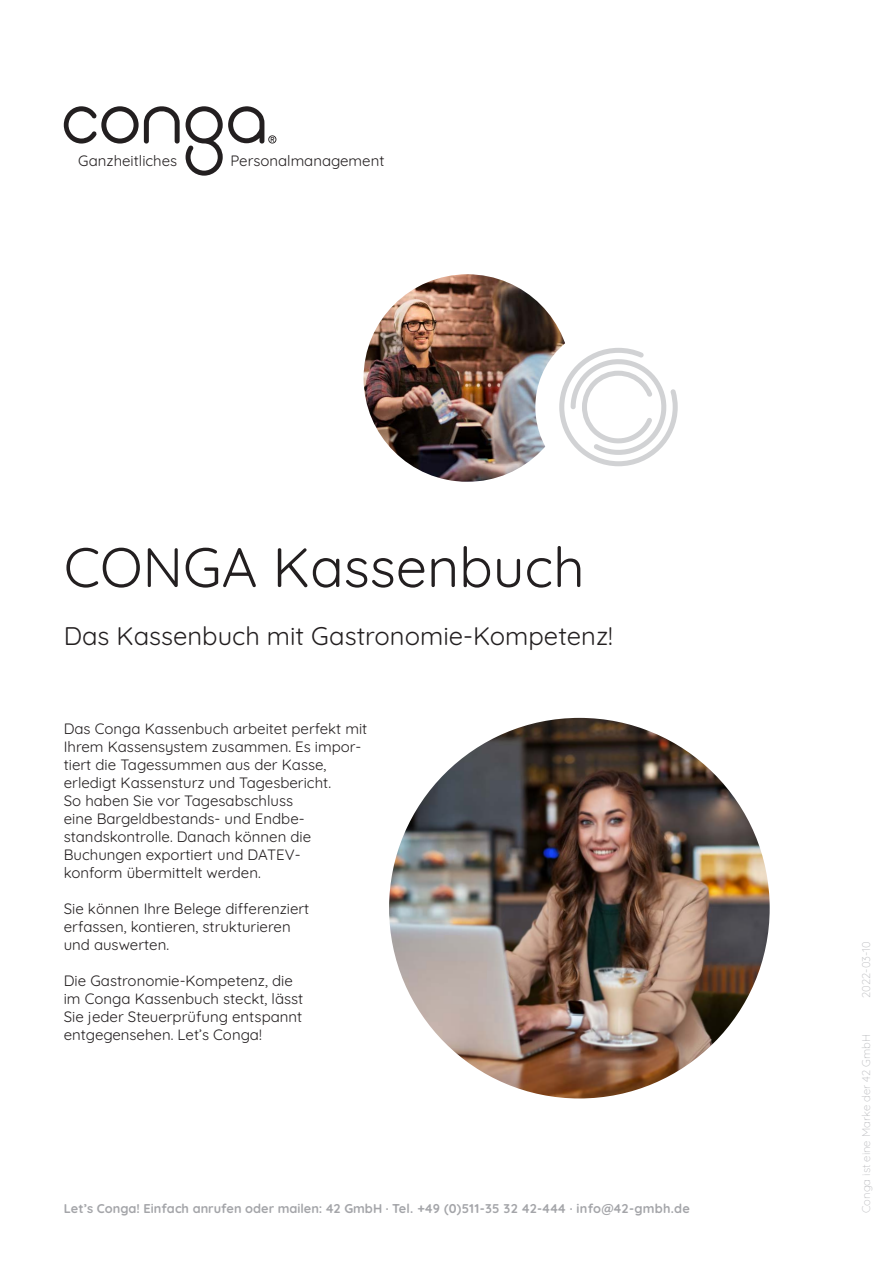
<style>
.page{position:relative;width:893px;height:1263px;background:#fff}
.page>*{position:absolute;margin:0;border:0;box-sizing:border-box;transform-origin:0 0}
.t1{font:55.5px "Quicksand";color:#231f20}
.t2{font:25.5px "Quicksand";color:#231f20}
.t3{font:15px/18px "Quicksand";color:#231f20}
.t4{font:700 12.75px "Quicksand";color:#a4a5a9}
.t5{font:300 11.25px "Quicksand";color:#bcbdc0}
</style>
<div class="page">
<img style="left:389px;top:718px;width:381px;height:380px;border-radius:190px">
<img style="left:364px;top:274px;width:207px;height:208px;border-radius:104px">
<div style="left:535px;top:324px;width:167px;height:166px;background:#fff;border-radius:50%"></div>
<svg style="left:559px;top:348px;width:119px;height:118px"></svg>
<svg style="left:64px;top:106px;width:212px;height:70px"></svg>
<p class="t3" style="left:78px;top:150px;width:101px">Ganzheitliches</p>
<p class="t3" style="left:230px;top:150px;width:156px">Personalmanagement</p>
<p class="t1" style="left:64px;top:524px;width:522px">CONGA Kassenbuch</p>
<p class="t2" style="left:64px;top:616px;width:551px">Das Kassenbuch mit Gastronomie-Kompetenz!</p>
<p class="t3" style="left:64px;top:718px;width:305px">Das Conga Kassenbuch arbeitet perfekt mit Ihrem Kassensystem zusammen. Es impor&shy;tiert die Tagessummen aus der Kasse, erledigt Kassensturz und Tagesbericht.<br>So haben Sie vor Tagesabschluss<br>eine Bargeldbestands- und Endbe&shy;standskontrolle. Danach können die Buchungen exportiert und DATEV-<br>konform übermittelt werden.</p>
<p class="t3" style="left:64px;top:898px;width:247px">Sie können Ihre Belege differenziert erfassen, kontieren, strukturieren und auswerten.</p>
<p class="t3" style="left:64px;top:970px;width:241px">Die Gastronomie-Kompetenz, die im Conga Kassenbuch steckt, lässt Sie jeder Steuerprüfung entspannt entgegensehen. Let’s Conga!</p>
<p class="t4" style="left:64px;top:1198px;width:628px">Let’s Conga! Einfach anrufen oder mailen: 42 GmbH · Tel. +49 (0)511-35 32 42-444 · info@42-gmbh.de</p>
<p class="t5" style="left:857px;top:998px;width:58px;rotate:-90deg">2022-03-10</p>
<p class="t5" style="left:857px;top:1213px;width:180px;rotate:-90deg">Conga ist eine Marke der 42 GmbH</p>
</div>
